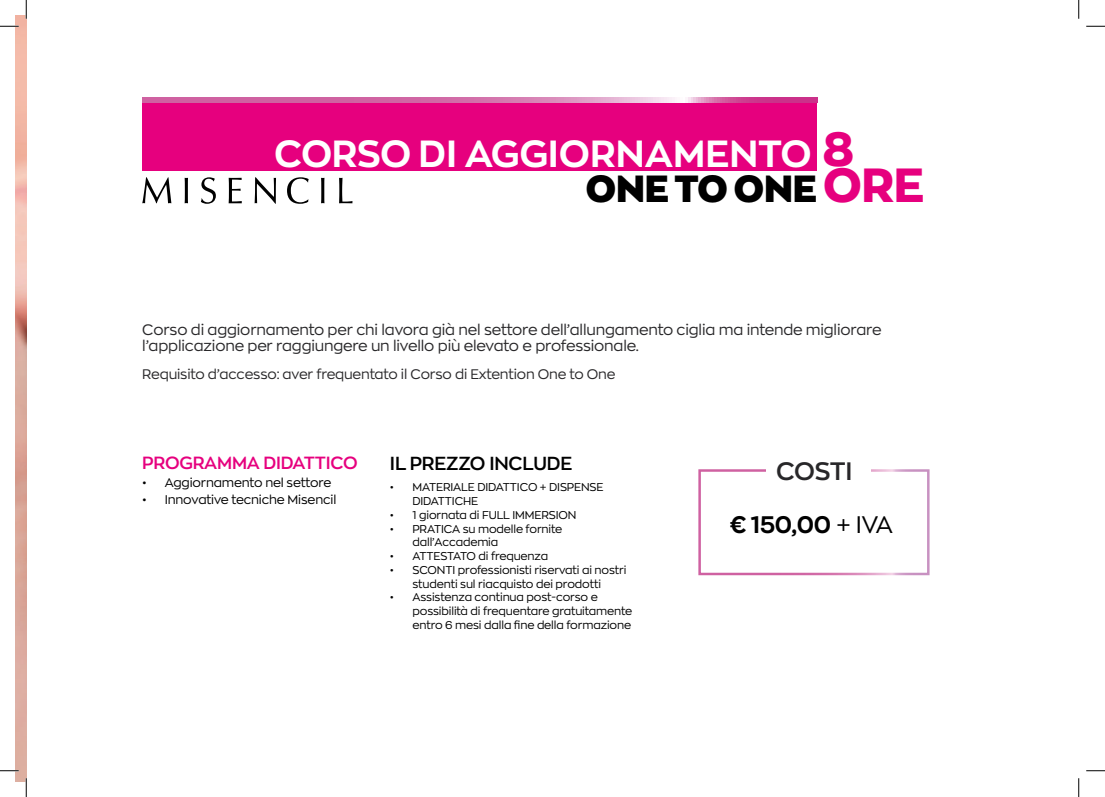
<style>
.page{position:relative;width:1105px;height:797px;background:#fff}
.page>*{position:absolute;margin:0;border:0;box-sizing:border-box;transform-origin:0 0}
.t1{font:800 47.5px "Zona Pro";color:#e6007e}
.t2{font:700 37.5px "Zona Pro";color:#fff}
.t3{font:900 37.5px "Zona Pro";letter-spacing:-.01em;color:#000}
.t4{font:600 25px "Zona Pro";letter-spacing:-.02em;color:#282729}
.t5{font:700 23.75px "Zona Pro";color:#000}
.t6{font:600 18.75px "Zona Pro";letter-spacing:-.01em;color:#000}
.t7{font:600 17.5px "Zona Pro";letter-spacing:-.01em;color:#e6007e}
.t8{font:15px/16.2px "Zona Pro";letter-spacing:-.01em;color:#282729}
.t9{font:13.75px "Zona Pro";letter-spacing:-.01em;color:#282729}
.t10{font:12.5px "Zona Pro";letter-spacing:-.01em;color:#000}
.t11{font:11.25px/13.8px "Zona Pro";letter-spacing:-.01em;color:#000}
.s1{font-weight:800;font-size:47.5px;color:#e6007e}
.s2{font-weight:400}
</style>
<div class="page">
<div style="left:698px;top:469px;width:231px;height:106px;border:2px solid #fff"></div>
<div style="left:766px;top:454px;width:104px;height:34px;background:#fff"></div>
<div style="left:142px;top:97px;width:675px;height:74px;background:#e6007e"></div>
<svg style="left:142px;top:97px;width:675px;height:5px;background:#d575ae"></svg>
<svg style="left:142px;top:177px;width:29px;height:26px"></svg>
<svg style="left:185px;top:178px;width:3px;height:25px"></svg>
<svg style="left:201px;top:177px;width:15px;height:27px"></svg>
<svg style="left:229px;top:178px;width:13px;height:25px"></svg>
<svg style="left:255px;top:177px;width:21px;height:27px"></svg>
<svg style="left:287px;top:177px;width:22px;height:27px"></svg>
<svg style="left:321px;top:178px;width:3px;height:25px"></svg>
<svg style="left:339px;top:178px;width:13px;height:25px"></svg>
<img style="left:16px;top:16px;width:10px;height:765px">
<svg style="left:0;top:25px;width:19px;height:2px"></svg>
<svg style="left:1086px;top:25px;width:19px;height:2px"></svg>
<svg style="left:0;top:770px;width:19px;height:1px"></svg>
<svg style="left:1086px;top:770px;width:19px;height:1px"></svg>
<svg style="left:25px;top:0;width:2px;height:19px"></svg>
<svg style="left:25px;top:778px;width:2px;height:19px"></svg>
<svg style="left:1078px;top:0;width:1px;height:19px"></svg>
<svg style="left:1078px;top:778px;width:1px;height:19px"></svg>
<h2 class="t2" style="left:274px;top:129px;width:581px">CORSO DI AGGIORNAMENTO <span class="s1">8</span></h2>
<h1 class="t1" style="left:823px;top:154px;width:103px">ORE</h1>
<h2 class="t3" style="left:586px;top:164px;width:233px">ONE TO ONE</h2>
<h3 class="t8" style="left:142px;top:321px;width:741px">Corso di aggiornamento per chi lavora già nel settore dell’allungamento ciglia ma intende migliorare l’applicazione per raggiungere un livello più elevato e professionale.</h3>
<p class="t9" style="left:142px;top:365px;width:475px">Requisito d’accesso: aver frequentato il Corso di Extention One to One</p>
<h3 class="t7" style="left:142px;top:451px;width:217px">PROGRAMMA DIDATTICO</h3>
<p class="t10" style="left:142px;top:474px;width:190px">• Aggiornamento nel settore</p>
<p class="t10" style="left:142px;top:491px;width:196px">• Innovative tecniche Misencil</p>
<h3 class="t6" style="left:390px;top:451px;width:184px">IL PREZZO INCLUDE</h3>
<p class="t11" style="left:412px;top:480px;width:193px;text-indent:-22px">• MATERIALE DIDATTICO + DISPENSE<br>DIDATTICHE</p>
<p class="t11" style="left:390px;top:508px;width:188px">• 1 giornata di FULL IMMERSION</p>
<p class="t11" style="left:412px;top:521px;width:151px;text-indent:-22px">• PRATICA su modelle fornite dall’Accademia</p>
<p class="t11" style="left:390px;top:549px;width:160px">• ATTESTATO di frequenza</p>
<p class="t11" style="left:390px;top:563px;width:238px;text-align:center">• SCONTI professionisti riservati ai nostri studenti sul riacquisto dei prodotti</p>
<p class="t11" style="left:412px;top:590px;width:221px;text-indent:-22px">• Assistenza continua post-corso e possibilità di frequentare gratuitamente entro 6 mesi dalla fine della formazione</p>
<h3 class="t4" style="left:776px;top:455px;width:78px">COSTI</h3>
<h3 class="t5" style="left:730px;top:509px;width:164px">€ 150,00 <span class="s2">+ IVA</span></h3>
</div>
